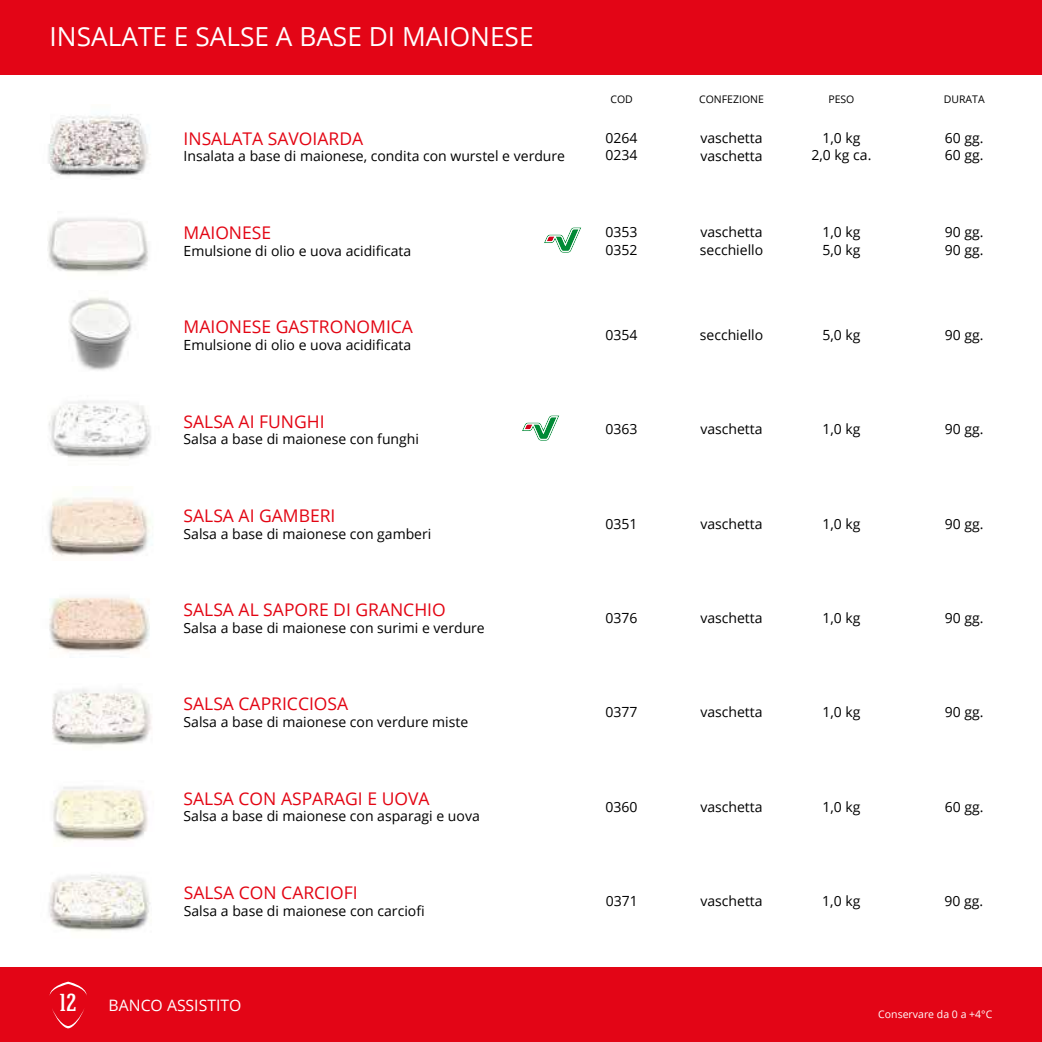
<style>
.page{position:relative;width:1042px;height:1042px;background:#fff}
.page>*{position:absolute;margin:0;border:0;box-sizing:border-box;transform-origin:0 0}
.t1{font:26.25px "Open Sans";color:#fff}
.t2{font:500 24.5px "Hagin Caps";color:#fff}
.t3{font:17.5px "Open Sans";color:#e30513}
.t4{font:15.75px "Open Sans";color:#fff}
.t5{font:14px/17.5px "Open Sans";color:#000}
.t6{font:10.5px "Open Sans";color:#000}
.t7{font:10.5px "Open Sans";color:#fff}
</style>
<div class="page">
<div style="left:0;top:0;width:1042px;height:74px;background:#e30516"></div>
<div style="left:0;top:967px;width:1042px;height:75px;background:#e30516"></div>
<svg style="left:52px;top:1009px;width:32px;height:19px"></svg>
<svg style="left:50px;top:981px;width:37px;height:15px"></svg>
<img style="left:48px;top:114px;width:102px;height:63px">
<img style="left:48px;top:497px;width:103px;height:59px">
<img style="left:52px;top:689px;width:100px;height:58px">
<img style="left:49px;top:597px;width:101px;height:55px">
<img style="left:53px;top:786px;width:95px;height:56px">
<img style="left:48px;top:401px;width:103px;height:58px">
<img style="left:47px;top:218px;width:101px;height:55px">
<img style="left:68px;top:297px;width:64px;height:74px">
<img style="left:49px;top:874px;width:102px;height:57px">
<img style="left:544px;top:227px;width:37px;height:26px">
<img style="left:522px;top:415px;width:37px;height:26px">
<h1 class="t1" style="left:50px;top:19px;width:485px">INSALATE E SALSE A BASE DI MAIONESE</h1>
<p class="t3" style="left:184px;top:126px;width:181px">INSALATA SAVOIARDA</p>
<p class="t5" style="left:184px;top:147px;width:383px">Insalata a base di maionese, condita con wurstel e verdure</p>
<p class="t3" style="left:184px;top:221px;width:89px">MAIONESE</p>
<p class="t5" style="left:184px;top:241px;width:229px">Emulsione di olio e uova acidificata</p>
<p class="t3" style="left:184px;top:315px;width:231px">MAIONESE GASTRONOMICA</p>
<p class="t5" style="left:184px;top:336px;width:229px">Emulsione di olio e uova acidificata</p>
<p class="t3" style="left:184px;top:409px;width:143px">SALSA AI FUNGHI</p>
<p class="t5" style="left:184px;top:430px;width:237px">Salsa a base di maionese con funghi</p>
<p class="t3" style="left:184px;top:503px;width:153px">SALSA AI GAMBERI</p>
<p class="t5" style="left:184px;top:524px;width:249px">Salsa a base di maionese con gamberi</p>
<p class="t3" style="left:184px;top:598px;width:264px">SALSA AL SAPORE DI GRANCHIO</p>
<p class="t5" style="left:184px;top:619px;width:303px">Salsa a base di maionese con surimi e verdure</p>
<p class="t3" style="left:184px;top:692px;width:166px">SALSA CAPRICCIOSA</p>
<p class="t5" style="left:184px;top:713px;width:286px">Salsa a base di maionese con verdure miste</p>
<p class="t3" style="left:184px;top:786px;width:247px">SALSA CON ASPARAGI E UOVA</p>
<p class="t5" style="left:184px;top:807px;width:298px">Salsa a base di maionese con asparagi e uova</p>
<p class="t3" style="left:184px;top:880px;width:175px">SALSA CON CARCIOFI</p>
<p class="t5" style="left:184px;top:901px;width:237px">Salsa a base di maionese con carciofi</p>
<h2 class="t2" style="left:60px;top:987px;width:19px">12</h2>
<p class="t4" style="left:109px;top:994px;width:134px">BANCO ASSISTITO</p>
<p class="t6" style="left:610px;top:92px;width:24px">COD</p>
<p class="t6" style="left:699px;top:92px;width:66px">CONFEZIONE</p>
<p class="t6" style="left:828px;top:92px;width:28px">PESO</p>
<p class="t6" style="left:944px;top:92px;width:42px">DURATA</p>
<p class="t5" style="left:605px;top:129px;width:34px">0264<br>0234</p>
<p class="t5" style="left:700px;top:129px;width:64px">vaschetta vaschetta</p>
<p class="t5" style="left:811px;top:129px;width:61px;text-align:center">1,0 kg<br>2,0 kg ca.</p>
<p class="t5" style="left:945px;top:129px;width:40px">60 gg.<br>60 gg.</p>
<p class="t5" style="left:605px;top:223px;width:34px">0353<br>0352</p>
<p class="t5" style="left:700px;top:223px;width:65px">vaschetta secchiello</p>
<p class="t5" style="left:822px;top:223px;width:40px">1,0 kg<br>5,0 kg</p>
<p class="t5" style="left:945px;top:223px;width:40px">90 gg.<br>90 gg.</p>
<p class="t5" style="left:605px;top:326px;width:34px">0354</p>
<p class="t5" style="left:700px;top:326px;width:65px">secchiello</p>
<p class="t5" style="left:822px;top:326px;width:40px">5,0 kg</p>
<p class="t5" style="left:945px;top:326px;width:40px">90 gg.</p>
<p class="t5" style="left:605px;top:420px;width:34px">0363</p>
<p class="t5" style="left:700px;top:420px;width:64px">vaschetta</p>
<p class="t5" style="left:822px;top:420px;width:40px">1,0 kg</p>
<p class="t5" style="left:945px;top:420px;width:40px">90 gg.</p>
<p class="t5" style="left:605px;top:514px;width:34px">0351</p>
<p class="t5" style="left:700px;top:514px;width:64px">vaschetta</p>
<p class="t5" style="left:822px;top:514px;width:40px">1,0 kg</p>
<p class="t5" style="left:945px;top:514px;width:40px">90 gg.</p>
<p class="t5" style="left:605px;top:609px;width:34px">0376</p>
<p class="t5" style="left:700px;top:609px;width:64px">vaschetta</p>
<p class="t5" style="left:822px;top:609px;width:40px">1,0 kg</p>
<p class="t5" style="left:945px;top:609px;width:40px">90 gg.</p>
<p class="t5" style="left:605px;top:703px;width:34px">0377</p>
<p class="t5" style="left:700px;top:703px;width:64px">vaschetta</p>
<p class="t5" style="left:822px;top:703px;width:40px">1,0 kg</p>
<p class="t5" style="left:945px;top:703px;width:40px">90 gg.</p>
<p class="t5" style="left:605px;top:797px;width:34px">0360</p>
<p class="t5" style="left:700px;top:797px;width:64px">vaschetta</p>
<p class="t5" style="left:822px;top:797px;width:40px">1,0 kg</p>
<p class="t5" style="left:945px;top:797px;width:40px">60 gg.</p>
<p class="t5" style="left:606px;top:892px;width:34px">0371</p>
<p class="t5" style="left:700px;top:892px;width:64px">vaschetta</p>
<p class="t5" style="left:822px;top:892px;width:40px">1,0 kg</p>
<p class="t5" style="left:944px;top:892px;width:40px">90 gg.</p>
<p class="t7" style="left:878px;top:1007px;width:116px">Conservare da 0 a +4°C</p>
</div>
